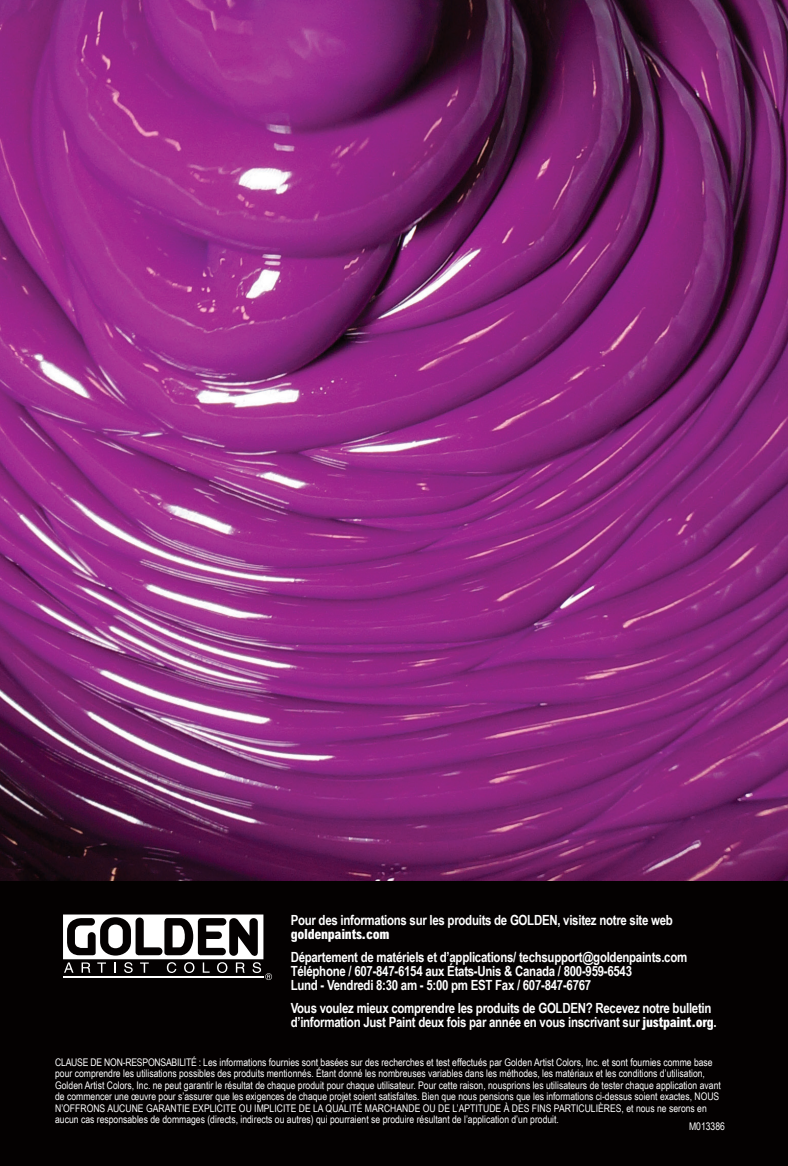
<style>
.page{position:relative;width:788px;height:1166px;background:#fff}
.page>*{position:absolute;margin:0;border:0;box-sizing:border-box;transform-origin:0 0}
.SubHeading{font:700 14px/14px "Arial Narrow";letter-spacing:-.02em;color:#fff}
.SubHeading-2{font:800 condensed 14px "Arial MT Std";letter-spacing:-.02em;color:#fff}
.SubHeading-3{font:10.5px/11.4px "Arial Narrow";color:#fff}
.s1{font-family:"Arial MT Std";font-weight:800;font-stretch:condensed}
</style>
<div class="page">
<img style="left:0;top:0;width:788px;height:881px">
<div style="left:0;top:881px;width:788px;height:285px;background:#040101"></div>
<svg style="left:63px;top:914px;width:209px;height:66px"></svg>
<p class="SubHeading" style="left:290px;top:912px;width:384px">Pour des informations sur les produits de GOLDEN, visitez notre site web</p>
<p class="SubHeading-2" style="left:290px;top:925px;width:100px">goldenpaints.com</p>
<p class="SubHeading" style="left:290px;top:949px;width:398px">Département de matériels et d’applications/ techsupport@goldenpaints.com<br>Téléphone / 607-847-6154 aux États-Unis &amp; Canada / 800-959-6543</p>
<p class="SubHeading" style="left:290px;top:977px;width:302px">Lund - Vendredi 8:30 am - 5:00 pm EST Fax / 607-847-6767</p>
<p class="SubHeading" style="left:290px;top:1000px;width:427px">Vous voulez mieux comprendre les produits de GOLDEN? Recevez notre bulletin d’information Just Paint deux fois par année en vous inscrivant sur <span class="s1">justpaint.org</span>.</p>
<p class="SubHeading-3" style="left:55px;top:1056px;width:667px">CLAUSE DE NON-RESPONSABILITÉ : Les informations fournies sont basées sur des recherches et test effectués par Golden Artist Colors, Inc. et sont fournies comme base pour comprendre les utilisations possibles des produits mentionnés. Étant donné les nombreuses variables dans les méthodes, les matériaux et les conditions d’utilisation, Golden Artist Colors, Inc. ne peut garantir le résultat de chaque produit pour chaque utilisateur. Pour cette raison, nousprions les utilisateurs de tester chaque application avant de commencer une œuvre pour s’assurer que les exigences de chaque projet soient satisfaites. Bien que nous pensions que les informations ci-dessus soient exactes, NOUS N’OFFRONS AUCUNE GARANTIE EXPLICITE OU IMPLICITE DE LA QUALITÉ MARCHANDE OU DE L’APTITUDE À DES FINS PARTICULIÈRES, et nous ne serons en aucun cas responsables de dommages (directs, indirects ou autres) qui pourraient se produire résultant de l’application d’un produit.</p>
<p class="SubHeading-3" style="left:689px;top:1120px;width:37px">M013386</p>
</div>
